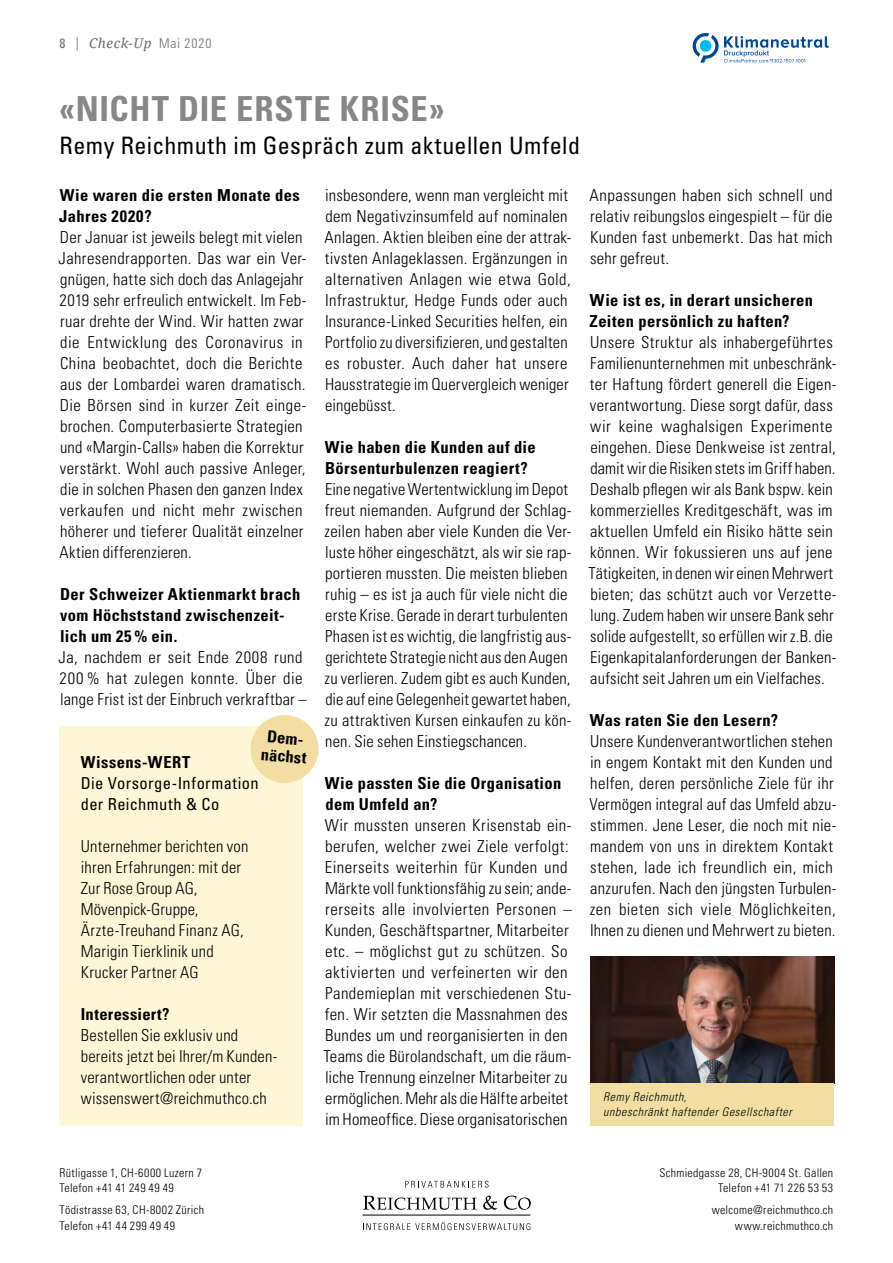
<style>
.page{position:relative;width:893px;height:1263px;background:#fff}
.page>*{position:absolute;margin:0;border:0;box-sizing:border-box;transform-origin:0 0}
.t1{font:700 condensed 34.5px "Univers LT Std";letter-spacing:.025em;color:#868786}
.t2{font:condensed 24px "Univers LT Std";letter-spacing:.02em;color:#000}
.t3{font:300 condensed 16.5px/21px "Univers LT Std";letter-spacing:.015em;color:#000}
.t4{font:700 condensed 16.5px/21px "Univers LT Std";letter-spacing:.025em;color:#000}
.t5{font:condensed 16.5px/21px "Univers LT Std";letter-spacing:.025em;color:#000}
.t6{font:italic 13.5px "Noto Serif";letter-spacing:.035em;color:#6e6e6e}
.t7{font:300 condensed 12px/15.8px "Univers LT Std";letter-spacing:.025em;color:#000;text-align:right}
.t8{font:italic 300 condensed 12px/14.4px "Univers LT Std";letter-spacing:.05em;color:#000}
.s1{font-family:"Univers LT Std";font-style:normal;font-stretch:condensed}
.s2{font-family:"Univers LT Std";font-style:normal;font-stretch:condensed;font-size:13.05px}
.s3{font-family:"Univers LT Std";font-weight:300;font-style:normal;font-stretch:condensed}
</style>
<div class="page">
<svg style="left:363px;top:1196px;width:114px;height:14px"></svg>
<svg style="left:483px;top:1195px;width:14px;height:15px"></svg>
<svg style="left:504px;top:1195px;width:27px;height:15px"></svg>
<svg style="left:405px;top:1181px;width:83px;height:7px"></svg>
<svg style="left:363px;top:1222px;width:167px;height:8px"></svg>
<hr style="left:363px;top:1215px;width:167px;height:1px;background:#000">
<svg style="left:693px;top:33px;width:136px;height:30px"></svg>
<img style="left:590px;top:956px;width:244px;height:127px">
<div style="left:590px;top:1083px;width:244px;height:42px;background:#f2dea3"></div>
<div style="left:60px;top:726px;width:243px;height:399px;background:#fff6d8"></div>
<svg style="left:250px;top:715px;width:69px;height:68px"></svg>
<p class="t6" style="left:60px;top:34px;width:153px"><span class="s1">8</span> <span class="s2">|</span> Check-Up <span class="s3">Mai 2020</span></p>
<h1 class="t1" style="left:60px;top:88px;width:386px">«NICHT DIE ERSTE KRISE»</h1>
<h2 class="t2" style="left:60px;top:130px;width:522px">Remy Reichmuth im Gespräch zum aktuellen Umfeld</h2>
<p class="t3" style="left:324px;top:185px;width:249px">insbesondere, wenn man vergleicht mit dem Negativzinsumfeld auf nominalen Anlagen. Aktien bleiben eine der attrak&shy;tivsten Anlageklassen. Ergänzungen in alternativen Anlagen wie etwa Gold, Infrastruktur, Hedge Funds oder auch Insurance-Linked Securities helfen, ein Portfolio zu diversifizieren, und gestalten es robuster. Auch daher hat unsere Hausstrategie im Quervergleich weniger eingebüsst.</p>
<p class="t4" style="left:325px;top:437px;width:212px">Wie haben die Kunden auf die<br>Börsenturbulenzen reagiert?</p>
<p class="t3" style="left:325px;top:479px;width:248px">Eine negative Wertentwicklung im Depot freut niemanden. Aufgrund der Schlag&shy;zeilen haben aber viele Kunden die Ver&shy;luste höher eingeschätzt, als wir sie rap&shy;portieren mussten. Die meisten blieben ruhig – es ist ja auch für viele nicht die erste Krise. Gerade in derart turbulenten Phasen ist es wichtig, die langfristig aus&shy;gerichtete Strategie nicht aus den Augen zu verlieren. Zudem gibt es auch Kunden, die auf eine Gelegenheit gewartet haben, zu attraktiven Kursen einkaufen zu kön&shy;nen. Sie sehen Einstiegschancen.</p>
<p class="t4" style="left:325px;top:773px;width:238px">Wie passten Sie die Organisation dem Umfeld an?</p>
<p class="t3" style="left:323px;top:815px;width:250px">Wir mussten unseren Krisenstab ein&shy;berufen, welcher zwei Ziele verfolgt:<br>Einerseits weiterhin für Kunden und Märkte voll funktionsfähig zu sein; ande&shy;rerseits alle involvierten Personen – Kunden, Geschäftspartner, Mitarbeiter etc. – möglichst gut zu schützen. So aktivierten und verfeinerten wir den Pandemieplan mit verschiedenen Stu&shy;fen. Wir setzten die Massnahmen des Bundes um und reorganisierten in den Teams die Bürolandschaft, um die räum&shy;liche Trennung einzelner Mitarbeiter zu ermöglichen. Mehr als die Hälfte arbeitet im Homeoffice. Diese organisatorischen</p>
<p class="t4" style="left:59px;top:185px;width:242px">Wie waren die ersten Monate des<br>Jahres 2020?</p>
<p class="t3" style="left:59px;top:227px;width:249px">Der Januar ist jeweils belegt mit vielen Jahresendrapporten. Das war ein Ver&shy;gnügen, hatte sich doch das Anlagejahr 2019 sehr erfreulich entwickelt. Im Feb&shy;ruar drehte der Wind. Wir hatten zwar die Entwicklung des Coronavirus in China beobachtet, doch die Berichte aus der Lombardei waren dramatisch.<br>Die Börsen sind in kurzer Zeit einge&shy;brochen. Computerbasierte Strategien und «Margin-Calls» haben die Korrektur verstärkt. Wohl auch passive Anleger, die in solchen Phasen den ganzen Index verkaufen und nicht mehr zwischen höherer und tieferer Qualität einzelner Aktien differenzieren.</p>
<p class="t4" style="left:60px;top:584px;width:242px">Der Schweizer Aktienmarkt brach vom Höchststand zwischenzeit&shy;lich um 25 % ein.</p>
<p class="t3" style="left:59px;top:647px;width:250px">Ja, nachdem er seit Ende 2008 rund<br>200 % hat zulegen konnte. Über die lange Frist ist der Einbruch verkraftbar –</p>
<p class="t4" style="left:263px;top:727px;width:47px;line-height:18px;rotate:5deg">Dem&shy;nächst</p>
<p class="t4" style="left:81px;top:752px;width:111px">Wissens-WERT</p>
<p class="t5" style="left:81px;top:772px;width:179px">Die Vorsorge-Information der Reichmuth &amp; Co</p>
<p class="t3" style="left:81px;top:836px;width:169px">Unternehmer berichten von ihren Erfahrungen: mit der<br>Zur Rose Group AG,<br>Mövenpick-Gruppe,<br>Ärzte-Treuhand Finanz AG,<br>Marigin Tierklinik und<br>Krucker Partner AG</p>
<p class="t4" style="left:81px;top:1004px;width:90px">Interessiert?</p>
<p class="t3" style="left:81px;top:1025px;width:198px">Bestellen Sie exklusiv und bereits jetzt bei Ihrer/m Kunden&shy;verantwortlichen oder unter wissenswert@reichmuthco.ch</p>
<p class="t3" style="left:589px;top:185px;width:245px;text-align:justify">Anpassungen haben sich schnell und relativ reibungslos eingespielt – für die Kunden fast unbemerkt. Das hat mich sehr gefreut.</p>
<p class="t4" style="left:590px;top:290px;width:225px">Wie ist es, in derart unsicheren<br>Zeiten persönlich zu haften?</p>
<p class="t3" style="left:588px;top:332px;width:250px">Unsere Struktur als inhabergeführtes Familienunternehmen mit unbeschränk&shy;ter Haftung fördert generell die Eigen&shy;verantwortung. Diese sorgt dafür, dass wir keine waghalsigen Experimente eingehen. Diese Denkweise ist zentral, damit wir die Risiken stets im Griff haben.<br>Deshalb pflegen wir als Bank bspw. kein kommerzielles Kreditgeschäft, was im aktuellen Umfeld ein Risiko hätte sein können. Wir fokussieren uns auf jene Tätigkeiten, in denen wir einen Mehrwert bieten; das schützt auch vor Verzette&shy;lung. Zudem haben wir unsere Bank sehr solide aufgestellt, so erfüllen wir z.B. die Eigenkapitalanforderungen der Banken&shy;aufsicht seit Jahren um ein Vielfaches.</p>
<p class="t4" style="left:590px;top:710px;width:190px">Was raten Sie den Lesern?</p>
<p class="t3" style="left:590px;top:731px;width:248px">Unsere Kundenverantwortlichen stehen in engem Kontakt mit den Kunden und helfen, deren persönliche Ziele für ihr Vermögen integral auf das Umfeld abzu&shy;stimmen. Jene Leser, die noch mit nie&shy;mandem von uns in direktem Kontakt stehen, lade ich freundlich ein, mich anzurufen. Nach den jüngsten Turbulen&shy;zen bieten sich viele Möglichkeiten, Ihnen zu dienen und Mehrwert zu bieten.</p>
<p class="t8" style="left:603px;top:1090px;width:190px">Remy Reichmuth,<br>unbeschränkt haftender Gesellschafter</p>
<p class="t7" style="left:60px;top:1164px;width:144px;text-align:left">Rütligasse 1, CH-6000 Luzern 7<br>Telefon +41 41 249 49 49</p>
<p class="t7" style="left:60px;top:1202px;width:146px;text-align:left">Tödistrasse 63, CH-8002 Zürich<br>Telefon +41 44 299 49 49</p>
<p class="t7" style="left:659px;top:1164px;width:175px">Schmiedgasse 28, CH-9004 St. Gallen<br>Telefon +41 71 226 53 53</p>
<p class="t7" style="left:712px;top:1202px;width:123px">welcome@reichmuthco.ch www.reichmuthco.ch</p>
</div>
